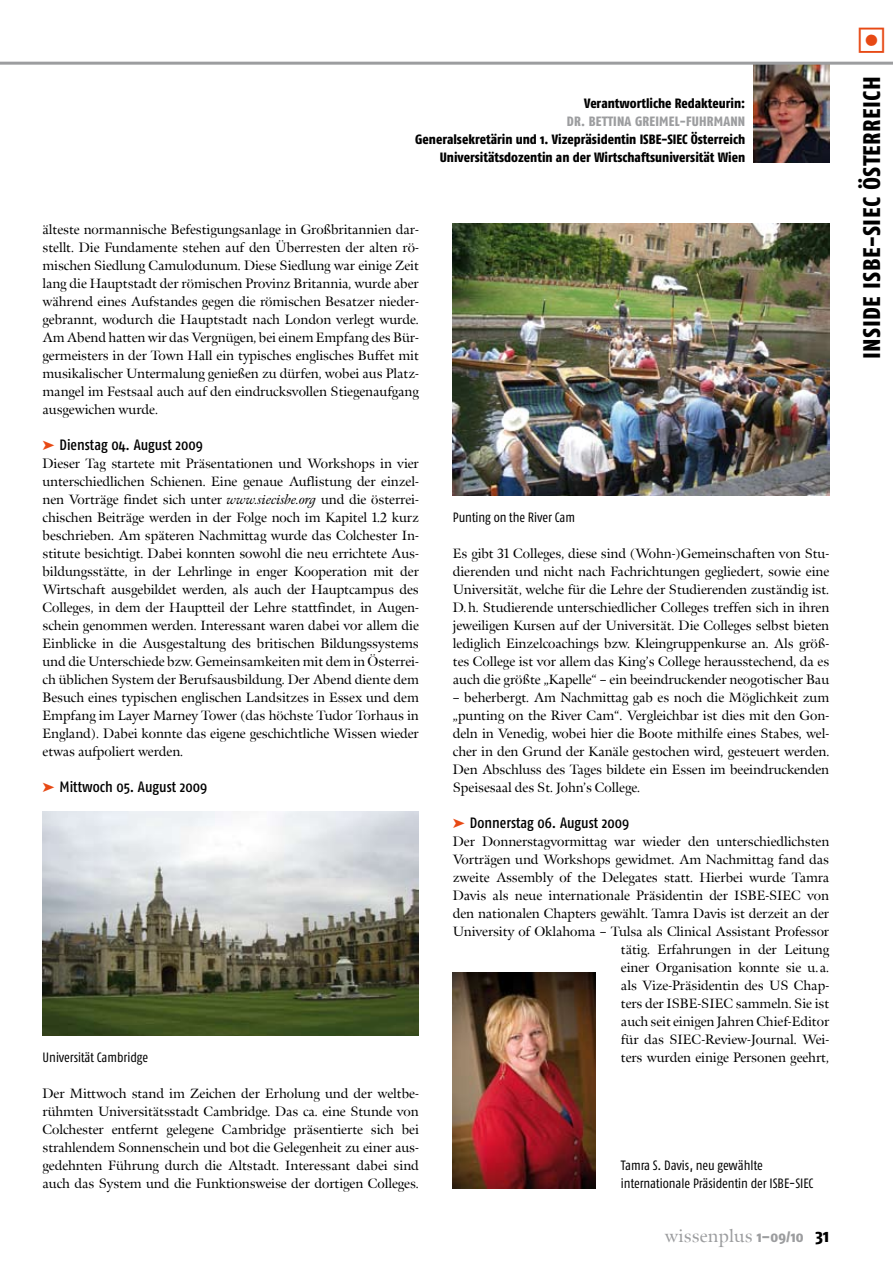
<style>
.page{position:relative;width:893px;height:1263px;background:#fff}
.page>*{position:absolute;margin:0;border:0;box-sizing:border-box;transform-origin:0 0}
.t1{font:31.5px "Button Bonus Square Positive";color:#e74914}
.t2{font:24px "Fago Co Exb Caps";letter-spacing:.015em;color:#000}
.t3{font:18px "Meno";letter-spacing:.015em;color:#9c9d9f}
.t4{font:15px "Fago Co Med";color:#000}
.t5{font:13.5px/18px "Meno";color:#000;text-align:justify}
.t6{font:13.5px/18px "Fago Co Exb";color:#000;text-align:right}
.t7{font:13.5px/18px "Fago Co";letter-spacing:-.005em;color:#000}
.t8{font:13.5px "Fago Co Exb";letter-spacing:.015em;color:#9c9d9f}
.s1{color:#e74914}
.s2{font-style:italic}
.s3{font-family:"Fago Co Exb";font-size:15px}
.s4{font-family:"Fago Co Exb";color:#000}
</style>
<div class="page">
<img style="left:753px;top:65px;width:76px;height:97px">
<hr style="left:0;top:62px;width:893px;height:3px;background:#9c9d9f">
<img style="left:43px;top:811px;width:376px;height:224px">
<img style="left:453px;top:223px;width:376px;height:272px">
<img style="left:453px;top:973px;width:142px;height:215px">
<p class="t6" style="left:584px;top:94px;width:163px">Verantwortliche Redakteurin:</p>
<p class="t8" style="left:567px;top:113px;width:36px">Dr. Bettina</p>
<p class="t8" style="left:635px;top:113px;width:15px">Greimel</p>
<p class="t8" style="left:680px;top:113px;width:21px">-Fuhrmann</p>
<p class="t6" style="left:415px;top:130px;width:332px">Generalsekretärin und 1. Vizepräsidentin ISBE-SIEC Österreich<br>Universitätsdozentin an der Wirtschaftsuniversität Wien</p>
<p class="t5" style="left:43px;top:221px;width:378px">älteste normannische Befestigungsanlage in Großbritannien dar&shy;stellt. Die Fundamente stehen auf den Überresten der alten rö&shy;mischen Siedlung Camulodunum. Diese Siedlung war einige Zeit lang die Hauptstadt der römischen Provinz Britannia, wurde aber während eines Aufstandes gegen die römischen Besatzer nieder&shy;gebrannt, wodurch die Hauptstadt nach London verlegt wurde.<br>Am Abend hatten wir das Vergnügen, bei einem Empfang des Bür&shy;germeisters in der Town Hall ein typisches englisches Buffet mit musikalischer Untermalung genießen zu dürfen, wobei aus Platz&shy;mangel im Festsaal auch auf den eindrucksvollen Stiegenaufgang ausgewichen wurde.</p>
<p class="t4" style="left:43px;top:436px;width:162px"><span class="s1">➤</span> Dienstag 04. August 2009</p>
<p class="t5" style="left:43px;top:455px;width:378px">Dieser Tag startete mit Präsentationen und Workshops in vier unterschiedlichen Schienen. Eine genaue Auflistung der einzel&shy;nen Vorträge findet sich unter <span class="s2">www.siecisbe.org</span> und die österrei&shy;chischen Beiträge werden in der Folge noch im Kapitel 1.2 kurz beschrieben. Am späteren Nachmittag wurde das Colchester In&shy;stitute besichtigt. Dabei konnten sowohl die neu errichtete Aus&shy;bildungsstätte, in der Lehrlinge in enger Kooperation mit der Wirtschaft ausgebildet werden, als auch der Hauptcampus des Colleges, in dem der Hauptteil der Lehre stattfindet, in Augen&shy;schein genommen werden. Interessant waren dabei vor allem die Einblicke in die Ausgestaltung des britischen Bildungssystems und die Unterschiede bzw. Gemeinsamkeiten mit dem in Österrei&shy;ch üblichen System der Berufsausbildung. Der Abend diente dem Besuch eines typischen englischen Landsitzes in Essex und dem Empfang im Layer Marney Tower (das höchste Tudor Torhaus in England). Dabei konnte das eigene geschichtliche Wissen wieder etwas aufpoliert werden.</p>
<p class="t4" style="left:43px;top:778px;width:166px"><span class="s1">➤</span> Mittwoch 05. August 2009</p>
<p class="t7" style="left:43px;top:1048px;width:107px">Universität Cambridge</p>
<p class="t5" style="left:43px;top:1085px;width:378px">Der Mittwoch stand im Zeichen der Erholung und der weltbe&shy;rühmten Universitätsstadt Cambridge. Das ca. eine Stunde von Colchester entfernt gelegene Cambridge präsentierte sich bei strahlendem Sonnenschein und bot die Gelegenheit zu einer aus&shy;gedehnten Führung durch die Altstadt. Interessant dabei sind auch das System und die Funktionsweise der dortigen Colleges.</p>
<p class="t7" style="left:453px;top:508px;width:124px">Punting on the River Cam</p>
<p class="t5" style="left:453px;top:545px;width:378px">Es gibt 31 Colleges, diese sind (Wohn-)Gemeinschaften von Stu&shy;dierenden und nicht nach Fachrichtungen gegliedert, sowie eine Universität, welche für die Lehre der Studierenden zuständig ist.<br>D.h. Studierende unterschiedlicher Colleges treffen sich in ihren jeweiligen Kursen auf der Universität. Die Colleges selbst bieten lediglich Einzelcoachings bzw. Kleingruppenkurse an. Als größ&shy;tes College ist vor allem das King’s College herausstechend, da es auch die größte „Kapelle“ – ein beeindruckender neogotischer Bau</p>
<p class="t5" style="left:453px;top:688px;width:378px">– beherbergt. Am Nachmittag gab es noch die Möglichkeit zum „punting on the River Cam“. Vergleichbar ist dies mit den Gon&shy;deln in Venedig, wobei hier die Boote mithilfe eines Stabes, wel&shy;cher in den Grund der Kanäle gestochen wird, gesteuert werden.<br>Den Abschluss des Tages bildete ein Essen im beeindruckenden Speisesaal des St. John’s College.</p>
<p class="t4" style="left:453px;top:814px;width:178px"><span class="s1">➤</span> Donnerstag 06. August 2009</p>
<p class="t5" style="left:453px;top:833px;width:378px;text-align:right">Der Donnerstagvormittag war wieder den unterschiedlichsten Vorträgen und Workshops gewidmet. Am Nachmittag fand das zweite Assembly of the Delegates statt. Hierbei wurde Tamra Davis als neue internationale Präsidentin der ISBE-SIEC von den nationalen Chapters gewählt. Tamra Davis ist derzeit an der University of Oklahoma – Tulsa als Clinical Assistant Professor tätig. Erfahrungen in der Leitung<br>einer Organisation konnte sie u. a.<br>als Vize-Präsidentin des US Chap-<br>ters der ISBE-SIEC sammeln. Sie ist<br>auch seit einigen Jahren Chief-Editor<br>für das SIEC-Review-Journal. Wei-<br>ters wurden einige Personen geehrt,</p>
<p class="t7" style="left:621px;top:1156px;width:194px">Tamra S. Davis, neu gewählte internationale Präsidentin der ISBE-SIEC</p>
<h3 class="t3" style="left:665px;top:1225px;width:166px">wissenplus <span class="s3">1–09/10</span> <span class="s4">31</span></h3>
<h1 class="t1" style="left:856px;top:26px;width:33px">&gt;</h1>
<h2 class="t2" style="left:857px;top:359px;width:284px;rotate:-90deg">Inside ISBE-SIEC Österreich</h2>
</div>
